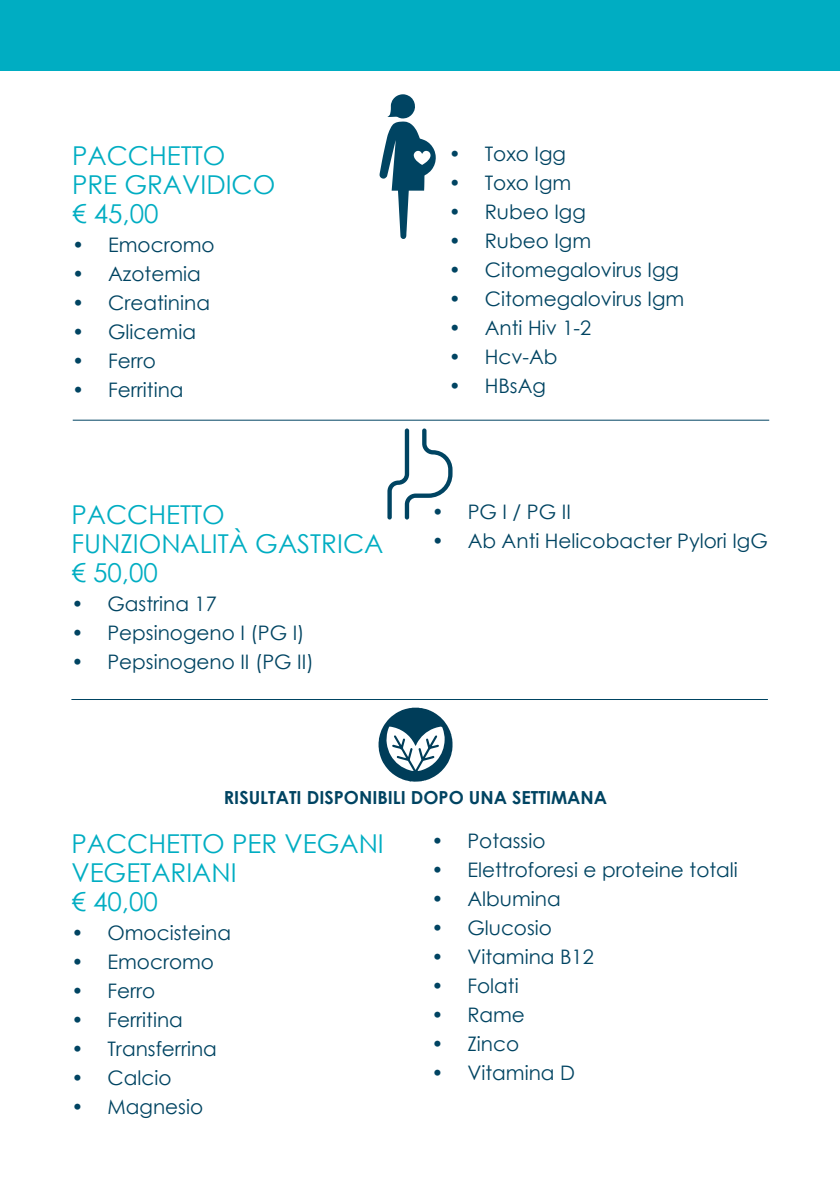
<style>
.page{position:relative;width:840px;height:1191px;background:#fff}
.page>*{position:absolute;margin:0;border:0;box-sizing:border-box;transform-origin:0 0}
.t1{font:26px/29px "Century Gothic";color:#00adc2}
.t2{font:20px "Century Gothic";color:#004462}
.t3{font:700 18px "Century Gothic";color:#004462}
</style>
<div class="page">
<div style="left:0;top:0;width:839px;height:71px;background:#00adc2"></div>
<hr style="left:71px;top:699px;width:696px;height:1px;background:#004462">
<hr style="left:73px;top:420px;width:695px;height:1px;background:#004462">
<svg style="left:387px;top:428px;width:65px;height:91px"></svg>
<svg style="left:378px;top:707px;width:74px;height:75px"></svg>
<svg style="left:379px;top:94px;width:56px;height:145px"></svg>
<h1 class="t1" style="left:72px;top:141px;width:205px">PACCHETTO<br>PRE GRAVIDICO € 45,00</h1>
<p class="t2" style="left:72px;top:231px;width:144px">• Emocromo</p>
<p class="t2" style="left:72px;top:260px;width:130px">• Azotemia</p>
<p class="t2" style="left:72px;top:289px;width:139px">• Creatinina</p>
<p class="t2" style="left:72px;top:318px;width:125px">• Glicemia</p>
<p class="t2" style="left:72px;top:347px;width:85px">• Ferro</p>
<p class="t2" style="left:72px;top:376px;width:113px">• Ferritina</p>
<h1 class="t1" style="left:71px;top:499px;width:313px">PACCHETTO<br>FUNZIONALITÀ GASTRICA € 50,00</h1>
<p class="t2" style="left:71px;top:590px;width:147px">• Gastrina 17</p>
<p class="t2" style="left:71px;top:619px;width:235px">• Pepsinogeno I (PG I)</p>
<p class="t2" style="left:71px;top:648px;width:244px">• Pepsinogeno II (PG II)</p>
<p class="t2" style="left:448px;top:140px;width:119px">• Toxo Igg</p>
<p class="t2" style="left:448px;top:169px;width:124px">• Toxo Igm</p>
<p class="t2" style="left:448px;top:198px;width:139px">• Rubeo Igg</p>
<p class="t2" style="left:448px;top:227px;width:144px">• Rubeo Igm</p>
<p class="t2" style="left:448px;top:256px;width:232px">• Citomegalovirus Igg</p>
<p class="t2" style="left:448px;top:285px;width:237px">• Citomegalovirus Igm</p>
<p class="t2" style="left:448px;top:314px;width:144px">• Anti Hiv 1-2</p>
<p class="t2" style="left:448px;top:343px;width:110px">• Hcv-Ab</p>
<p class="t2" style="left:448px;top:372px;width:99px">• HBsAg</p>
<p class="t2" style="left:431px;top:498px;width:141px">• PG I / PG II</p>
<p class="t2" style="left:431px;top:527px;width:337px">• Ab Anti Helicobacter Pylori IgG</p>
<p class="t3" style="left:224px;top:784px;width:385px">RISULTATI DISPONIBILI DOPO UNA SETTIMANA</p>
<h1 class="t1" style="left:71px;top:828px;width:314px">PACCHETTO PER VEGANI<br>VEGETARIANI<br>€ 40,00</h1>
<p class="t2" style="left:71px;top:918px;width:161px">• Omocisteina</p>
<p class="t2" style="left:71px;top:947px;width:144px">• Emocromo</p>
<p class="t2" style="left:71px;top:976px;width:85px">• Ferro</p>
<p class="t2" style="left:71px;top:1005px;width:113px">• Ferritina</p>
<p class="t2" style="left:71px;top:1034px;width:147px">• Transferrina</p>
<p class="t2" style="left:71px;top:1063px;width:101px">• Calcio</p>
<p class="t2" style="left:71px;top:1092px;width:133px">• Magnesio</p>
<p class="t2" style="left:431px;top:827px;width:115px">• Potassio</p>
<p class="t2" style="left:431px;top:856px;width:308px">• Elettroforesi e proteine totali</p>
<p class="t2" style="left:431px;top:885px;width:131px">• Albumina</p>
<p class="t2" style="left:431px;top:914px;width:122px">• Glucosio</p>
<p class="t2" style="left:431px;top:943px;width:164px">• Vitamina B12</p>
<p class="t2" style="left:431px;top:972px;width:89px">• Folati</p>
<p class="t2" style="left:431px;top:1001px;width:95px">• Rame</p>
<p class="t2" style="left:431px;top:1030px;width:89px">• Zinco</p>
<p class="t2" style="left:431px;top:1059px;width:145px">• Vitamina D</p>
</div>
